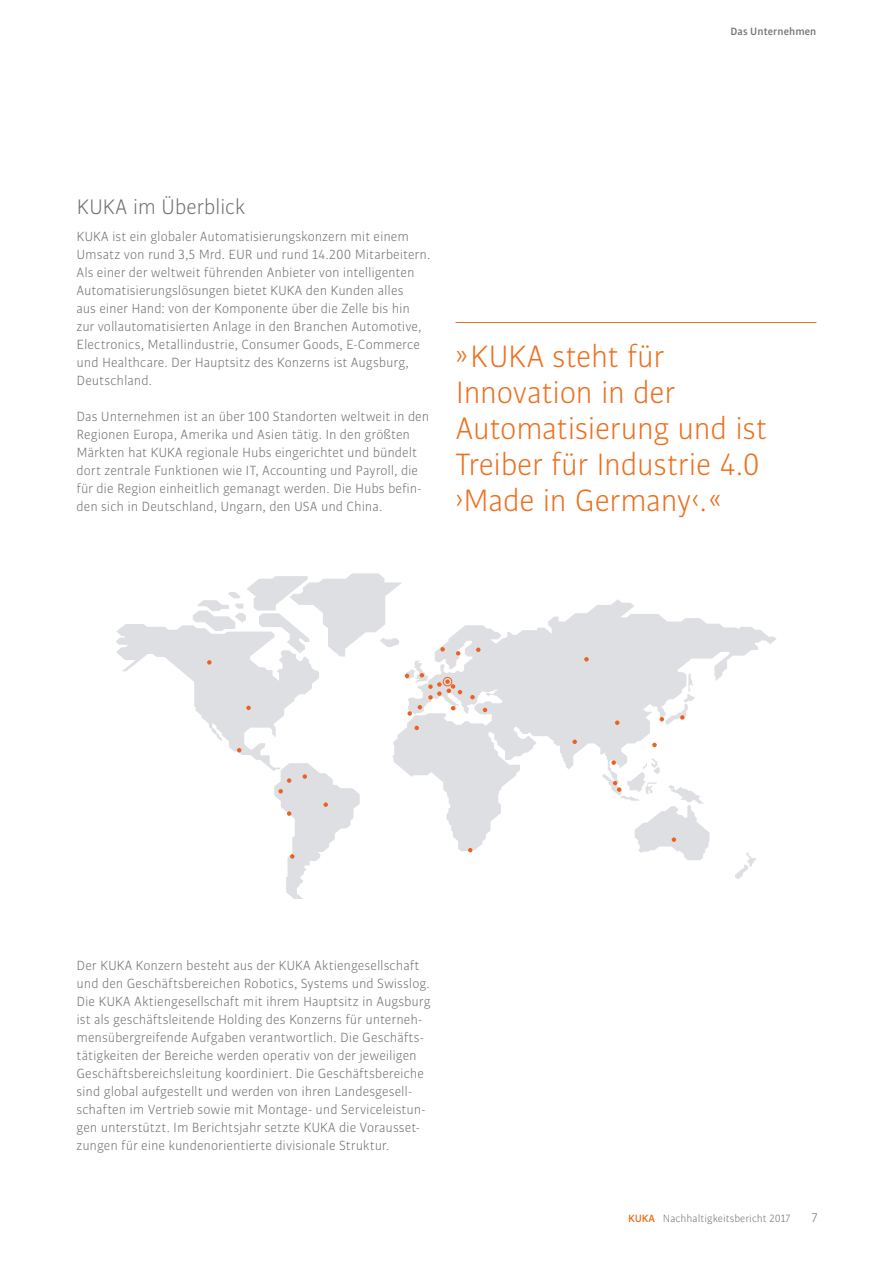
<style>
.page{position:relative;width:893px;height:1263px;background:#fff}
.page>*{position:absolute;margin:0;border:0;box-sizing:border-box;transform-origin:0 0}
.t1{font:33px/36px "KUKA Bulo";letter-spacing:-.02em;color:#ed6f1d}
.t2{font:22.5px "KUKA Bulo";letter-spacing:-.02em;color:#6f6f6f}
.t3{font:14.25px/18px "KUKA Bulo";letter-spacing:-.005em;color:#6f6f6f}
.t4{font:13.5px "KUKA Bulo";color:#6f6f6f}
.t5{font:11.25px "KUKA Bulo";color:#6f6f6f}
.t6{font:700 11.25px "KUKA Bulo";letter-spacing:.01em;color:#6f6f6f}
.s1{font-weight:700;color:#ed6f1d}
</style>
<div class="page">
<hr style="left:455px;top:322px;width:361px;height:1px;background:#ed6f1d">
<svg style="left:462px;top:599px;width:314px;height:253px"></svg>
<svg style="left:735px;top:853px;width:21px;height:26px"></svg>
<svg style="left:468px;top:848px;width:4px;height:4px"></svg>
<svg style="left:483px;top:708px;width:4px;height:4px"></svg>
<svg style="left:572px;top:740px;width:5px;height:4px"></svg>
<svg style="left:615px;top:720px;width:4px;height:5px"></svg>
<svg style="left:660px;top:673px;width:35px;height:52px"></svg>
<svg style="left:602px;top:743px;width:107px;height:117px"></svg>
<svg style="left:470px;top:695px;width:5px;height:4px"></svg>
<svg style="left:116px;top:573px;width:346px;height:326px"></svg>
<svg style="left:476px;top:647px;width:4px;height:5px"></svg>
<svg style="left:584px;top:657px;width:5px;height:4px"></svg>
<div style="left:443px;top:677px;width:9px;height:9px;border:1px solid #ec6120;border-radius:50%"></div>
<p class="t6" style="left:730px;top:24px;width:87px">Das Unternehmen</p>
<h2 class="t2" style="left:77px;top:193px;width:170px">KUKA im Überblick</h2>
<p class="t3" style="left:77px;top:227px;width:355px">KUKA ist ein globaler Automatisierungskonzern mit einem Umsatz von rund 3,5 Mrd. EUR und rund 14.200 Mitarbeitern.<br>Als einer der weltweit führenden Anbieter von intelligenten Automatisierungslösungen bietet KUKA den Kunden alles<br>aus einer Hand: von der Komponente über die Zelle bis hin zur vollautomatisierten Anlage in den Branchen Automotive, Electronics, Metallindustrie, Consumer Goods, E-Commerce und Healthcare. Der Hauptsitz des Konzerns ist Augsburg, Deutschland.</p>
<p class="t3" style="left:77px;top:407px;width:354px">Das Unternehmen ist an über 100 Standorten weltweit in den Regionen Europa, Amerika und Asien tätig. In den größten Märkten hat KUKA regionale Hubs eingerichtet und bündelt dort zentrale Funktionen wie IT, Accounting und Payroll, die für die Region einheitlich gemanagt werden. Die Hubs befin&shy;den sich in Deutschland, Ungarn, den USA und China.</p>
<h1 class="t1" style="left:455px;top:338px;width:313px">»KUKA steht für<br>Innovation in der<br>Automatisierung und ist<br>Treiber für Industrie 4.0 ›Made in Germany‹.«</h1>
<p class="t3" style="left:77px;top:956px;width:356px">Der KUKA Konzern besteht aus der KUKA Aktiengesellschaft und den Geschäftsbereichen Robotics, Systems und Swisslog.<br>Die KUKA Aktiengesellschaft mit ihrem Hauptsitz in Augsburg ist als geschäftsleitende Holding des Konzerns für unterneh&shy;mensübergreifende Aufgaben verantwortlich. Die Geschäfts&shy;tätigkeiten der Bereiche werden operativ von der jeweiligen Geschäftsbereichsleitung koordiniert. Die Geschäftsbereiche sind global aufgestellt und werden von ihren Landesgesell&shy;schaften im Vertrieb sowie mit Montage- und Serviceleistun&shy;gen unterstützt. Im Berichtsjahr setzte KUKA die Vorausset&shy;zungen für eine kundenorientierte divisionale Struktur.</p>
<p class="t5" style="left:628px;top:1212px;width:164px"><span class="s1">KUKA</span> Nachhaltigkeitsbericht 2017</p>
<p class="t4" style="left:812px;top:1209px;width:7px">7</p>
</div>
